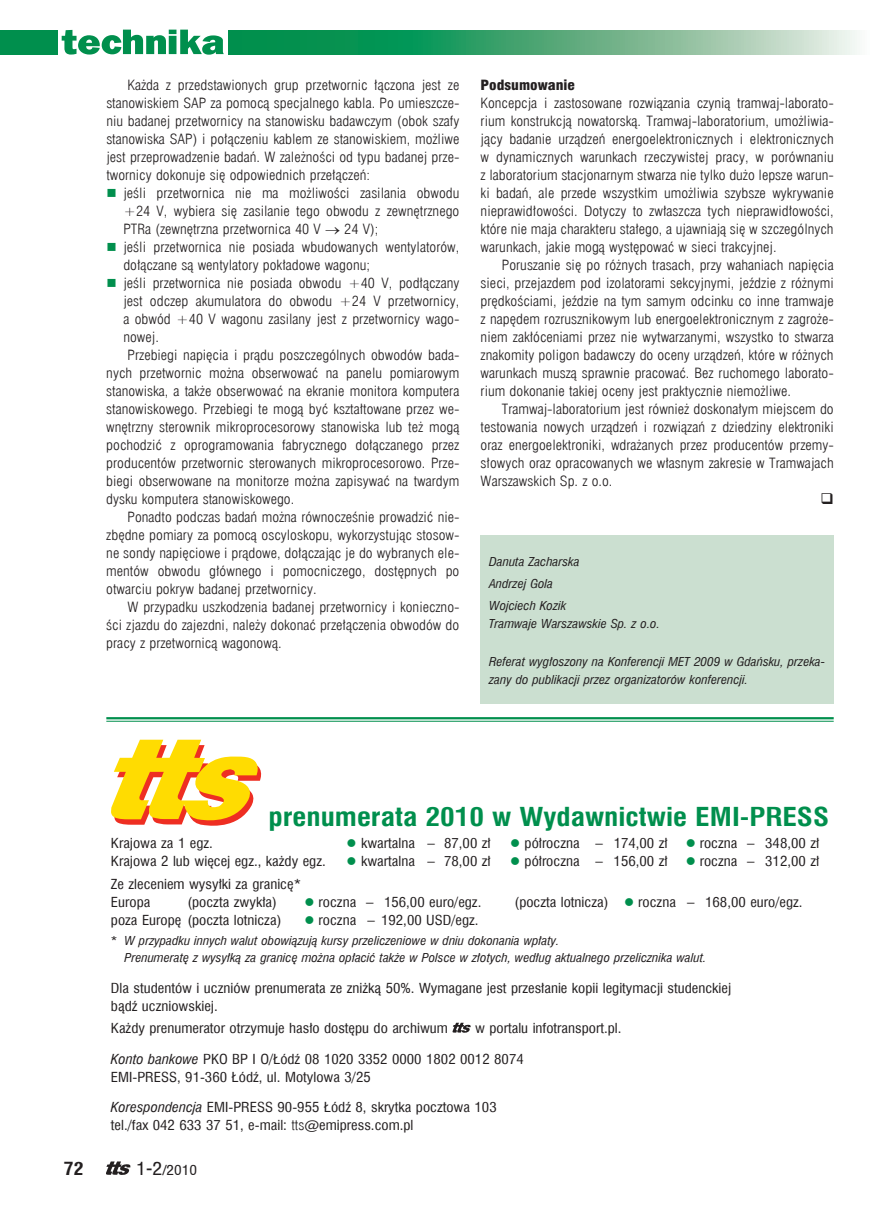
<style>
.page{position:relative;width:872px;height:1212px;background:#fff}
.page>*{position:absolute;margin:0;border:0;box-sizing:border-box;transform-origin:0 0}
.t1{font:25.5px "Swis 721 Cn EU Bold";color:#008f4d;scale:1.15 1}
.t2{font:700 18px "Switzerland Condpl";color:#231f20;scale:1.1 1}
.t3{font:13.8px/18px "Swis 721 Lt Cn EU Normal";color:#231f20;text-align:justify;scale:1.1 1}
.t4{font:13.8px "Swis 721 Blk Cn EU Normal";color:#231f20;scale:1.1 1}
.t5{font:13.8px "Switzerland Condpl";color:#231f20;scale:1.1 1}
.t6{font:13.5px/18px "Swis 721 Cn EU Normal";color:#231f20;scale:1.1 1}
.t7{font:12px/22.2px "Swis 721 Cn EU Italic";color:#231f20;scale:1.1 1}
.s1{color:#008f4d}
.s2{font-family:"Swis 721 Cn EU Normal"}
.s3{font-family:"Swis 721 Cn EU Italic"}
.s4{font-family:"Swis 721 Lt Cn EU Normal";font-size:13.8px}
.s5{font-size:18px}
</style>
<div class="page">
<div style="left:0;top:30px;width:57px;height:25px;background:#008f4d"></div>
<svg style="left:228px;top:30px;width:629px;height:25px;background:#58af82"></svg>
<svg style="left:106px;top:1161px;width:24px;height:14px"></svg>
<svg style="left:62px;top:30px;width:162px;height:25px"></svg>
<div style="left:480px;top:535px;width:353px;height:169px;background:#cbdfd0"></div>
<svg style="left:111px;top:740px;width:150px;height:86px"></svg>
<svg style="left:452px;top:1023px;width:19px;height:10px"></svg>
<hr style="left:106px;top:717px;width:727px;height:2px;background:#008f4d">
<hr style="left:106px;top:721px;width:727px;height:1px;background:#008f4d">
<p class="t3" style="left:106px;top:76px;width:322px;text-indent:21px">Każda z przedstawionych grup przetwornic łączona jest ze stanowiskiem SAP za pomocą specjalnego kabla. Po umieszcze&shy;niu badanej przetwornicy na stanowisku badawczym (obok szafy stanowiska SAP) i połączeniu kablem ze stanowiskiem, możliwe jest przeprowadzenie badań. W zależności od typu badanej prze&shy;twornicy dokonuje się odpowiednich przełączeń:</p>
<p class="t3" style="left:123px;top:184px;width:307px">jeśli przetwornica nie ma możliwości zasilania obwodu</p>
<p class="t3" style="left:123px;top:202px;width:307px">+24 V, wybiera się zasilanie tego obwodu z zewnętrznego</p>
<p class="t3" style="left:123px;top:220px;width:233px">PTRa (zewnętrzna przetwornica 40 V → 24 V);</p>
<p class="t3" style="left:123px;top:238px;width:307px">jeśli przetwornica nie posiada wbudowanych wentylatorów,</p>
<p class="t3" style="left:123px;top:256px;width:226px">dołączane są wentylatory pokładowe wagonu;</p>
<p class="t3" style="left:123px;top:274px;width:307px">jeśli przetwornica nie posiada obwodu +40 V, podłączany</p>
<p class="t3" style="left:123px;top:292px;width:307px">jest odczep akumulatora do obwodu +24 V przetwornicy,</p>
<p class="t3" style="left:123px;top:310px;width:306px">a obwód +40 V wagonu zasilany jest z przetwornicy wago-</p>
<p class="t3" style="left:123px;top:328px;width:34px">nowej.</p>
<p class="t3" style="left:128px;top:346px;width:303px">Przebiegi napięcia i prądu poszczególnych obwodów bada-</p>
<p class="t3" style="left:106px;top:364px;width:322px">nych przetwornic można obserwować na panelu pomiarowym</p>
<p class="t3" style="left:106px;top:382px;width:322px">stanowiska, a także obserwować na ekranie monitora komputera</p>
<p class="t3" style="left:106px;top:400px;width:322px">stanowiskowego. Przebiegi te mogą być kształtowane przez we-</p>
<p class="t3" style="left:106px;top:418px;width:322px">wnętrzny sterownik mikroprocesorowy stanowiska lub też mogą</p>
<p class="t3" style="left:106px;top:436px;width:322px">pochodzić z oprogramowania fabrycznego dołączanego przez</p>
<p class="t3" style="left:106px;top:454px;width:322px">producentów przetwornic sterowanych mikroprocesorowo. Prze-</p>
<p class="t3" style="left:106px;top:472px;width:322px">biegi obserwowane na monitorze można zapisywać na twardym</p>
<p class="t3" style="left:106px;top:490px;width:172px">dysku komputera stanowiskowego.</p>
<p class="t3" style="left:128px;top:508px;width:303px">Ponadto podczas badań można równocześnie prowadzić nie-</p>
<p class="t3" style="left:106px;top:526px;width:322px">zbędne pomiary za pomocą oscyloskopu, wykorzystując stosow-</p>
<p class="t3" style="left:106px;top:544px;width:322px">ne sondy napięciowe i prądowe, dołączając je do wybranych ele-</p>
<p class="t3" style="left:106px;top:562px;width:322px">mentów obwodu głównego i pomocniczego, dostępnych po</p>
<p class="t3" style="left:106px;top:580px;width:193px">otwarciu pokryw badanej przetwornicy.</p>
<p class="t3" style="left:128px;top:598px;width:303px">W przypadku uszkodzenia badanej przetwornicy i konieczno-</p>
<p class="t3" style="left:106px;top:616px;width:322px">ści zjazdu do zajezdni, należy dokonać przełączenia obwodów do</p>
<p class="t3" style="left:106px;top:634px;width:161px">pracy z przetwornicą wagonową.</p>
<p class="t4" style="left:480px;top:76px;width:87px">Podsumowanie</p>
<p class="t3" style="left:480px;top:94px;width:322px">Koncepcja i zastosowane rozwiązania czynią tramwaj-laborato&shy;rium konstrukcją nowatorską. Tramwaj-laboratorium, umożliwia&shy;jący badanie urządzeń energoelektronicznych i elektronicznych w dynamicznych warunkach rzeczywistej pracy, w porównaniu z laboratorium stacjonarnym stwarza nie tylko dużo lepsze warun&shy;ki badań, ale przede wszystkim umożliwia szybsze wykrywanie nieprawidłowości. Dotyczy to zwłaszcza tych nieprawidłowości, które nie maja charakteru stałego, a ujawniają się w szczególnych warunkach, jakie mogą występować w sieci trakcyjnej.</p>
<p class="t3" style="left:480px;top:256px;width:322px;text-indent:21px">Poruszanie się po różnych trasach, przy wahaniach napięcia sieci, przejazdem pod izolatorami sekcyjnymi, jeździe z różnymi prędkościami, jeździe na tym samym odcinku co inne tramwaje z napędem rozrusznikowym lub energoelektronicznym z zagroże&shy;niem zakłóceniami przez nie wytwarzanymi, wszystko to stwarza znakomity poligon badawczy do oceny urządzeń, które w różnych warunkach muszą sprawnie pracować. Bez ruchomego laborato&shy;rium dokonanie takiej oceny jest praktycznie niemożliwe.</p>
<p class="t3" style="left:480px;top:400px;width:322px;text-indent:21px">Tramwaj-laboratorium jest również doskonałym miejscem do testowania nowych urządzeń i rozwiązań z dziedziny elektroniki oraz energoelektroniki, wdrażanych przez producentów przemy&shy;słowych oraz opracowanych we własnym zakresie w Tramwajach Warszawskich Sp. z o.o.</p>
<p class="t7" style="left:489px;top:551px;width:84px">Danuta Zacharska<br>Andrzej Gola<br>Wojciech Kozik</p>
<p class="t7" style="left:489px;top:613px;width:157px">Tramwaje Warszawskie Sp. z o.o.</p>
<p class="t7" style="left:489px;top:653px;width:307px;line-height:18px">Referat wygłoszony na Konferencji MET 2009 w Gdańsku, przeka&shy;zany do publikacji przez organizatorów konferencji.</p>
<h1 class="t1" style="left:268px;top:801px;width:489px">prenumerata 2010 w Wydawnictwie EMI-PRESS</h1>
<p class="t6" style="left:111px;top:834px;width:94px">Krajowa za 1 egz.</p>
<p class="t6" style="left:346px;top:834px;width:132px"><span class="s1">●</span> kwartalna – 87,00 zł</p>
<p class="t6" style="left:510px;top:834px;width:145px"><span class="s1">●</span> półroczna – 174,00 zł</p>
<p class="t6" style="left:685px;top:834px;width:123px"><span class="s1">●</span> roczna – 348,00 zł</p>
<p class="t6" style="left:111px;top:852px;width:197px">Krajowa 2 lub więcej egz., każdy egz.</p>
<p class="t6" style="left:346px;top:852px;width:132px"><span class="s1">●</span> kwartalna – 78,00 zł</p>
<p class="t6" style="left:510px;top:852px;width:145px"><span class="s1">●</span> półroczna – 156,00 zł</p>
<p class="t6" style="left:685px;top:852px;width:123px"><span class="s1">●</span> roczna – 312,00 zł</p>
<p class="t6" style="left:111px;top:874px;width:174px">Ze zleceniem wysyłki za granicę*<br>Europa</p>
<p class="t6" style="left:187px;top:892px;width:83px">(poczta zwykła)</p>
<p class="t6" style="left:304px;top:892px;width:162px"><span class="s1">●</span> roczna – 156,00 euro/egz.</p>
<p class="t6" style="left:514px;top:892px;width:263px">(poczta lotnicza) <span class="s1">●</span> roczna – 168,00 euro/egz.</p>
<p class="t6" style="left:111px;top:910px;width:156px">poza Europę (poczta lotnicza)</p>
<p class="t6" style="left:304px;top:910px;width:160px"><span class="s1">●</span> roczna – 192,00 USD/egz.</p>
<p class="t7" style="left:124px;top:933px;width:530px;line-height:16.5px;text-indent:-14px"><span class="s2">*</span> W przypadku innych walut obowiązują kursy przeliczeniowe w dniu dokonania wpłaty.<br>Prenumeratę z wysyłką za granicę można opłacić także w Polsce w złotych, według aktualnego przelicznika walut.</p>
<p class="t6" style="left:111px;top:978px;width:565px">Dla studentów i uczniów prenumerata ze zniżką 50%. Wymagane jest przesłanie kopii legitymacji studenckiej bądź uczniowskiej.</p>
<p class="t6" style="left:111px;top:1019px;width:308px">Każdy prenumerator otrzymuje hasło dostępu do archiwum</p>
<p class="t6" style="left:475px;top:1019px;width:134px">w portalu infotransport.pl.</p>
<p class="t6" style="left:111px;top:1049px;width:377px"><span class="s3">Konto bankowe</span> PKO BP I O/Łódź 08 1020 3352 0000 1802 0012 8074<br>EMI-PRESS, 91-360 Łódź, ul. Motylowa 3/25</p>
<p class="t6" style="left:111px;top:1098px;width:352px"><span class="s3">Korespondencja</span> EMI-PRESS 90-955 Łódź 8, skrytka pocztowa 103 tel./fax 042 633 37 51, e-mail: <span class="s4">tts</span>@emipress.com.pl</p>
<h2 class="t2" style="left:64px;top:1157px;width:19px">72</h2>
<p class="t5" style="left:136px;top:1160px;width:57px"><span class="s5">1-2</span>/2010</p>
</div>
